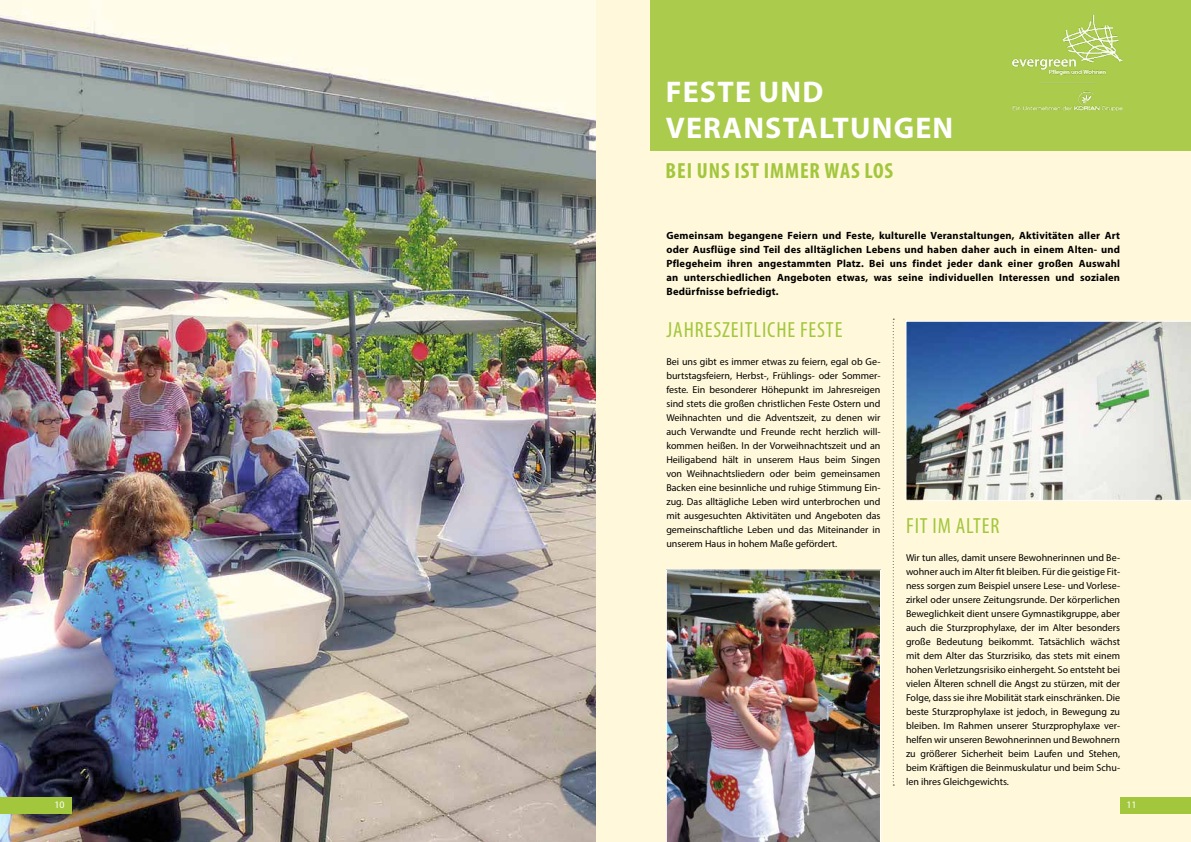
<style>
.page{position:relative;width:1191px;height:842px;background:#fff8da}
.page>*{position:absolute;margin:0;border:0;box-sizing:border-box;transform-origin:0 0}
.t1{font:700 30px/36px "Myriad Pro";letter-spacing:.04em;color:#fff}
.t2{font:condensed 22px "Myriad Pro";letter-spacing:.04em;color:#a2c73d}
.t3{font:700 condensed 22px "Myriad Pro";letter-spacing:.04em;color:#a2c73d}
.t4{font:700 10.5px/14px "Myriad Pro";letter-spacing:.02em;color:#000;text-align:justify}
.t5{font:10px/14px "Myriad Pro";color:#000;text-align:justify}
.t6{font:10px "Myriad Pro";color:#fff}
</style>
<div class="page">
<div style="left:650px;top:0;width:541px;height:151px;background:#abcb4d"></div>
<img style="left:1012px;top:14px;width:111px;height:97px">
<div style="left:1120px;top:797px;width:71px;height:16px;background:#a2c73d"></div>
<img style="left:0;top:0;width:595px;height:842px">
<div style="left:0;top:797px;width:71px;height:16px;background:#a2c73d"></div>
<img style="left:905px;top:321px;width:286px;height:180px">
<img style="left:666px;top:569px;width:215px;height:273px">
<svg style="left:892px;top:319px;width:2px;height:466px"></svg>
<h1 class="t1" style="left:665px;top:73px;width:289px">FESTE UND<br>VERANSTALTUNGEN</h1>
<h2 class="t3" style="left:665px;top:157px;width:229px">BEI UNS IST IMMER WAS LOS</h2>
<p class="t4" style="left:666px;top:228px;width:455px">Gemeinsam begangene Feiern und Feste, kulturelle Veranstaltungen, Aktivitäten aller Art oder Ausflüge sind Teil des alltäglichen Lebens und haben daher auch in einem Alten- und Pflegeheim ihren angestammten Platz. Bei uns findet jeder dank einer großen Auswahl an unterschiedlichen Angeboten etwas, was seine individuellen Interessen und sozialen Bedürfnisse befriedigt.</p>
<h2 class="t2" style="left:666px;top:316px;width:177px">JAHRESZEITLICHE FESTE</h2>
<p class="t5" style="left:666px;top:354px;width:216px">Bei uns gibt es immer etwas zu feiern, egal ob Ge&shy;burtstagsfeiern, Herbst-, Frühlings- oder Sommer&shy;feste. Ein besonderer Höhepunkt im Jahresreigen sind stets die großen christlichen Feste Ostern und Weihnachten und die Adventszeit, zu denen wir auch Verwandte und Freunde recht herzlich will&shy;kommen heißen. In der Vorweihnachtszeit und an Heiligabend hält in unserem Haus beim Singen von Weihnachtsliedern oder beim gemeinsamen Backen eine besinnliche und ruhige Stimmung Ein&shy;zug. Das alltägliche Leben wird unterbrochen und mit ausgesuchten Aktivitäten und Angeboten das gemeinschaftliche Leben und das Miteinander in unserem Haus in hohem Maße gefördert.</p>
<h2 class="t2" style="left:906px;top:512px;width:95px">FIT IM ALTER</h2>
<p class="t5" style="left:906px;top:550px;width:216px">Wir tun alles, damit unsere Bewohnerinnen und Be&shy;wohner auch im Alter fit bleiben. Für die geistige Fit&shy;ness sorgen zum Beispiel unsere Lese- und Vorlese&shy;zirkel oder unsere Zeitungsrunde. Der körperlichen Beweglichkeit dient unsere Gymnastikgruppe, aber auch die Sturzprophylaxe, der im Alter besonders große Bedeutung beikommt. Tatsächlich wächst mit dem Alter das Sturzrisiko, das stets mit einem hohen Verletzungsrisiko einhergeht. So entsteht bei vielen Älteren schnell die Angst zu stürzen, mit der Folge, dass sie ihre Mobilität stark einschränken. Die beste Sturzprophylaxe ist jedoch, in Bewegung zu bleiben. Im Rahmen unserer Sturzprophylaxe ver&shy;helfen wir unseren Bewohnerinnen und Bewohnern zu größerer Sicherheit beim Laufen und Stehen, beim Kräftigen die Beinmuskulatur und beim Schu&shy;len ihres Gleichgewichts.</p>
<p class="t6" style="left:54px;top:798px;width:12px">10</p>
<p class="t6" style="left:1126px;top:798px;width:12px">11</p>
</div>
